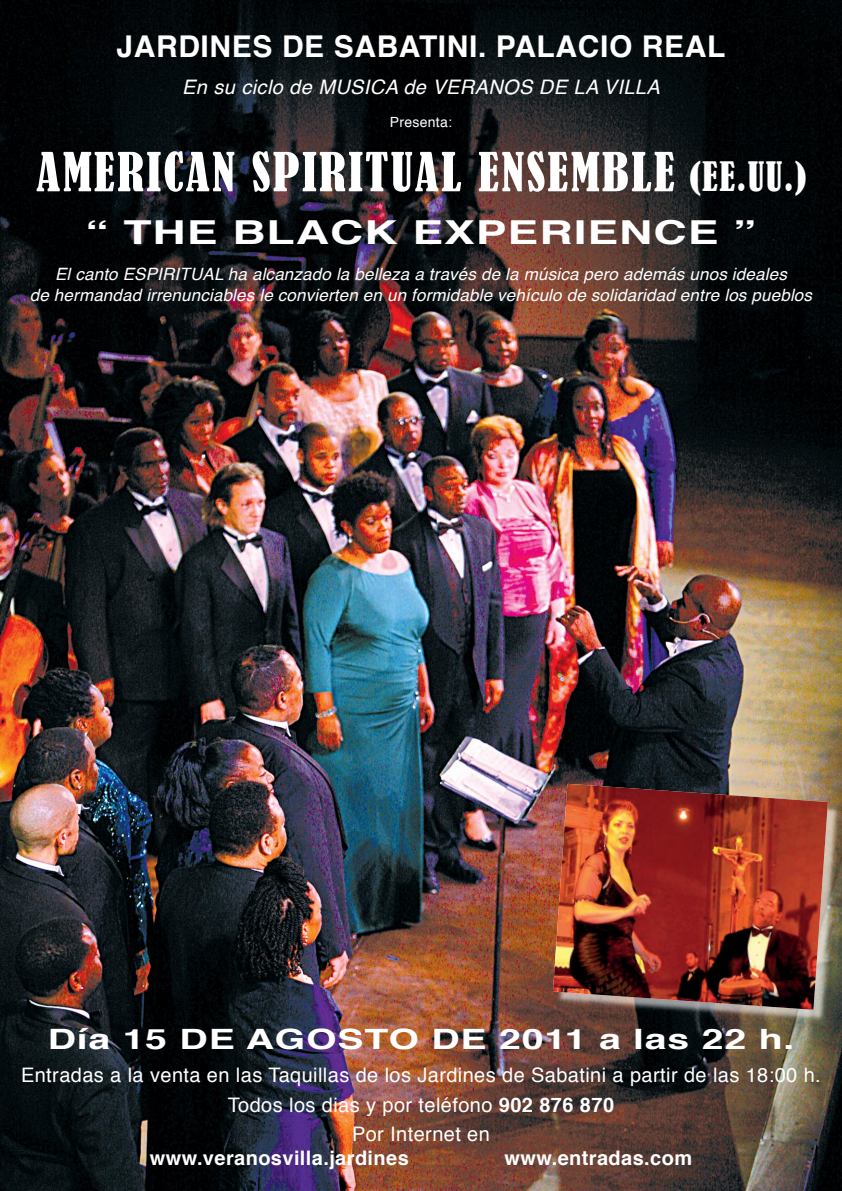
<style>
.page{position:relative;width:842px;height:1191px;background:#fff}
.page>*{position:absolute;margin:0;border:0;box-sizing:border-box;transform-origin:0 0}
.t1{font:condensed 50px "Bernard";letter-spacing:.045em;color:#fff}
.t2{font:700 33px "Helvetica";letter-spacing:.02em;color:#fff;scale:1.4 1}
.t3{font:700 30px "Helvetica";letter-spacing:.02em;color:#fff}
.t4{font:700 28px "Helvetica";letter-spacing:.02em;color:#fff;scale:1.4 1}
.t5{font:20px/29.7px "Helvetica";letter-spacing:.02em;color:#fff;text-align:center}
.t6{font:700 20px "Helvetica";letter-spacing:.02em;color:#fff}
.t7{font:italic 20px "Helvetica";letter-spacing:.02em;color:#fff}
.t8{font:italic 17px/20.4px "Helvetica";letter-spacing:.01em;color:#fff;text-align:center}
.t9{font:14px "Helvetica";letter-spacing:.02em;color:#fff}
.s1{font-size:38px}
.s2{font-weight:700}
</style>
<div class="page">
<img style="left:0;top:0;width:842px;height:1191px">
<img style="left:553px;top:784px;width:289px;height:241px">
<img style="left:553px;top:784px;width:275px;height:225px">
<h3 class="t3" style="left:117px;top:33px;width:610px">JARDINES DE SABATINI. PALACIO REAL</h3>
<p class="t7" style="left:182px;top:78px;width:479px">En su ciclo de MUSICA de VERANOS DE LA VILLA</p>
<p class="t9" style="left:390px;top:117px;width:64px">Presenta:</p>
<h1 class="t1" style="left:36px;top:143px;width:771px">AMERICAN SPIRITUAL ENSEMBLE <span class="s1">(EE.UU.)</span></h1>
<h2 class="t2" style="left:86px;top:219px;width:481px">“ THE BLACK EXPERIENCE ”</h2>
<p class="t8" style="left:30px;top:266px;width:784px">El canto ESPIRITUAL ha alcanzado la belleza a través de la música pero además unos ideales<br>de hermandad irrenunciables le convierten en un formidable vehículo de solidaridad entre los pueblos</p>
<h3 class="t4" style="left:48px;top:1027px;width:535px">Día 15 DE AGOSTO DE 2011 a las 22 h.</h3>
<p class="t5" style="left:21px;top:1061px;width:801px">Entradas a la venta en las Taquillas de los Jardines de Sabatini a partir de las 18:00 h.<br>Todos los dias y por teléfono <span class="s2">902 876 870<br></span>Por Internet en</p>
<p class="t6" style="left:150px;top:1149px;width:260px">www.veranosvilla.jardines</p>
<p class="t6" style="left:505px;top:1149px;width:189px">www.entradas.com</p>
</div>
